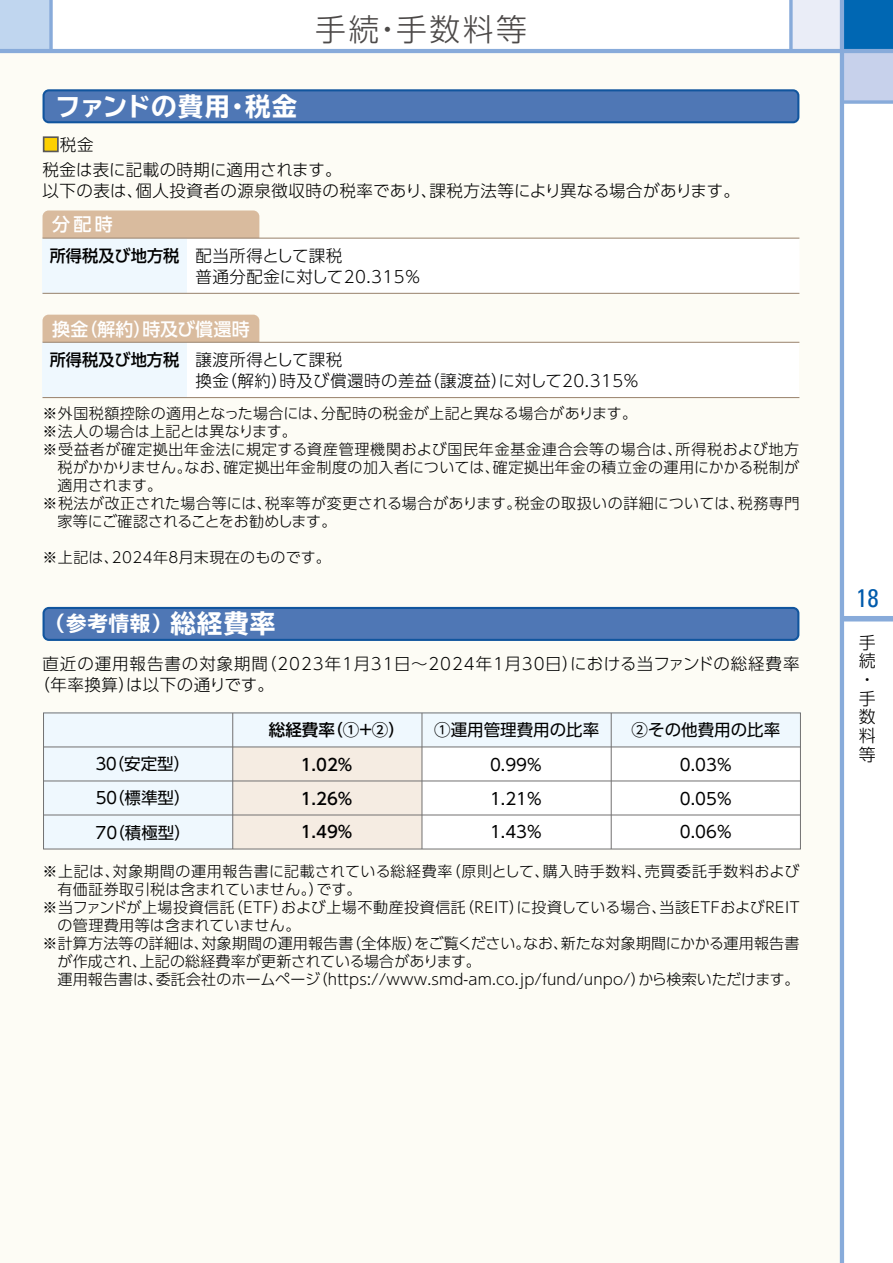
<style>
.page{position:relative;width:893px;height:1263px;background:#fff}
.page>*{position:absolute;margin:0;border:0;box-sizing:border-box;transform-origin:0 0}
.t1{font:300 30.9px "UD Shin Go Pro";letter-spacing:.08em;color:#4c4948}
.t2{font:700 expanded 25.5px "TBUD Go Std";color:#fff}
.t3{font:condensed 25.5px "Univers LT Std";color:#005bac}
.t4{font:700 expanded 20.4px "TBUD Go Std";color:#fff}
.t5{font:500 18px "UD Shin Go Pro";letter-spacing:.01em;color:#fff}
.t6{font:300 16.95px/18.8px "UD Shin Go Pro";color:#000}
.t7{font:300 16.5px/21px "UD Shin Go Pro";letter-spacing:.03em;color:#000}
.t8{font:16.5px/33.8px "UD Shin Go Pro";color:#000;text-align:justify}
.t9{font:300 16.5px/21px "UD Shin Go Pro";letter-spacing:.055em;color:#000}
.t10{font:500 16.5px/33.8px "UD Shin Go Pro";color:#000;text-align:justify}
.t11{font:300 15px "UD Shin Go Pro";letter-spacing:.015em;color:#000}
.t12{font:300 15px "UD Shin Go Pro";letter-spacing:.035em;color:#000}
.t13{font:300 15px "UD Shin Go Pro";letter-spacing:.04em;color:#000}
.t14{font:300 15px "UD Shin Go Pro";letter-spacing:.045em;color:#000}
.t15{font:300 15px "UD Shin Go Pro";letter-spacing:.05em;color:#000}
.t16{font:300 15px "UD Shin Go Pro";letter-spacing:-.01em;color:#000}
.s1{color:#fdd000}
.s2{font-weight:500}
.s3{font-size:25.5px}
</style>
<div class="page">
<div style="left:0;top:0;width:51px;height:51px;background:#c0d6ef"></div>
<div style="left:842px;top:0;width:51px;height:51px;background:#0067b3"></div>
<div style="left:842px;top:51px;width:51px;height:51px;background:#c7d1eb"></div>
<div style="left:791px;top:0;width:51px;height:51px;background:#eaedf7"></div>
<svg style="left:49px;top:0;width:4px;height:49px"></svg>
<div style="left:0;top:51px;width:842px;height:1212px;background:#fdfcf5"></div>
<div style="left:842px;top:616px;width:51px;height:5px;background:#88abda"></div>
<hr style="left:840px;top:0;width:4px;height:1263px;background:#88abda">
<hr style="left:0;top:49px;width:893px;height:4px;background:#88abda">
<svg style="left:844px;top:100px;width:49px;height:4px"></svg>
<svg style="left:789px;top:0;width:4px;height:49px"></svg>
<div style="left:43px;top:210px;width:216px;height:34px;background:#d9bb9e;border-radius:6px"></div>
<div style="left:43px;top:315px;width:216px;height:34px;background:#d9bb9e;border-radius:6px"></div>
<div style="left:43px;top:342px;width:756px;height:56px;background:#fff"></div>
<div style="left:43px;top:342px;width:144px;height:56px;background:#eff8fe"></div>
<div style="left:43px;top:238px;width:757px;height:55px;background:#fff"></div>
<div style="left:43px;top:238px;width:144px;height:55px;background:#eff8fe"></div>
<hr style="left:43px;top:293px;width:756px;height:1px;background:#9d8771">
<hr style="left:43px;top:238px;width:756px;height:1px;background:#9d8771">
<hr style="left:43px;top:397px;width:756px;height:1px;background:#9d8771">
<hr style="left:43px;top:342px;width:756px;height:1px;background:#9d8771">
<svg style="left:43px;top:89px;width:756px;height:34px;background:#4974b2"></svg>
<div style="left:43px;top:136px;width:16px;height:16px;border:2px solid #595757"></div>
<svg style="left:43px;top:607px;width:756px;height:34px;background:#4773b2"></svg>
<div style="left:233px;top:713px;width:189px;height:136px;background:#f5ece2"></div>
<div style="left:422px;top:713px;width:378px;height:136px;background:#fff"></div>
<div style="left:44px;top:713px;width:189px;height:136px;background:#eff8fe"></div>
<div style="left:233px;top:713px;width:567px;height:34px;background:#eff8fe"></div>
<hr style="left:44px;top:747px;width:756px;height:1px;background:#727171">
<hr style="left:44px;top:781px;width:756px;height:1px;background:#727171">
<hr style="left:232px;top:713px;width:1px;height:136px;background:#727171">
<hr style="left:422px;top:713px;width:1px;height:136px;background:#727171">
<hr style="left:611px;top:713px;width:1px;height:136px;background:#727171">
<hr style="left:44px;top:815px;width:756px;height:1px;background:#727171">
<h1 class="t1" style="left:315px;top:4px;width:213px">手続・手数料等</h1>
<h2 class="t2" style="left:55px;top:92px;width:244px">ファンドの費用・税金</h2>
<p class="t7" style="left:43px;top:133px;width:53px"><span class="s1">■</span>税金</p>
<p class="t7" style="left:43px;top:159px;width:699px">税金は表に記載の時期に適用されます。<br>以下の表は、個人投資者の源泉徴収時の税率であり、課税方法等により異なる場合があります。</p>
<p class="t5" style="left:52px;top:210px;width:62px">分配時</p>
<p class="t7" style="left:196px;top:244px;width:227px;text-indent:-146px"><span class="s2">所得税及び地方税</span> 配当所得として課税<br>普通分配金に対して20.315％</p>
<p class="t5" style="left:52px;top:314px;width:199px">換金（解約）時及び償還時</p>
<p class="t7" style="left:196px;top:348px;width:445px;text-indent:-146px"><span class="s2">所得税及び地方税</span> 譲渡所得として課税<br>換金（解約）時及び償還時の差益（譲渡益）に対して20.315％</p>
<p class="t11" style="left:43px;top:401px;width:596px">※外国税額控除の適用となった場合には、分配時の税金が上記と異なる場合があります。</p>
<p class="t11" style="left:43px;top:419px;width:256px">※法人の場合は上記とは異なります。</p>
<p class="t15" style="left:43px;top:437px;width:758px">※受益者が確定拠出年金法に規定する資産管理機関および国民年金基金連合会等の場合は、所得税および地方</p>
<p class="t12" style="left:58px;top:455px;width:743px">税がかかりません。なお、確定拠出年金制度の加入者については、確定拠出年金の積立金の運用にかかる税制が</p>
<p class="t11" style="left:58px;top:473px;width:106px">適用されます。</p>
<p class="t12" style="left:43px;top:491px;width:758px">※税法が改正された場合等には、税率等が変更される場合があります。税金の取扱いの詳細については、税務専門</p>
<p class="t16" style="left:58px;top:509px;width:280px">家等にご確認されることをお勧めします。</p>
<p class="t11" style="left:43px;top:545px;width:290px">※上記は、2024年8月末現在のものです。</p>
<h3 class="t4" style="left:45px;top:612px;width:232px">（参考情報）<span class="s3">総経費率</span></h3>
<p class="t9" style="left:33px;top:652px;width:768px;text-indent:9px">直近の運用報告書の対象期間（2023年1月31日～2024年1月30日）における当ファンドの総経費率（年率換算）は以下の通りです。</p>
<p class="t10" style="left:269px;top:712px;width:137px">総経費率（①+②）</p>
<p class="t8" style="left:434px;top:712px;width:167px">①運用管理費用の比率</p>
<p class="t8" style="left:632px;top:712px;width:150px">②その他費用の比率</p>
<p class="t8" style="left:93px;top:746px;width:99px;line-height:34.5px">３０（安定型）5０（標準型）70（積極型）</p>
<p class="t10" style="left:301px;top:747px;width:53px">1.02% 1.26% 1.49%</p>
<p class="t8" style="left:680px;top:747px;width:53px">0.03% 0.05% 0.06%</p>
<p class="t8" style="left:490px;top:747px;width:53px">0.99% 1.21% 1.43%</p>
<p class="t14" style="left:43px;top:859px;width:758px">※上記は、対象期間の運用報告書に記載されている総経費率（原則として、購入時手数料、売買委託手数料および</p>
<p class="t11" style="left:58px;top:877px;width:306px">有価証券取引税は含まれていません。）です。</p>
<p class="t13" style="left:43px;top:895px;width:758px">※当ファンドが上場投資信託（ETF）および上場不動産投資信託（REIT）に投資している場合、当該ETFおよびREIT</p>
<p class="t11" style="left:58px;top:913px;width:244px">の管理費用等は含まれていません。</p>
<p class="t11" style="left:43px;top:931px;width:758px">※計算方法等の詳細は、対象期間の運用報告書（全体版）をご覧ください。なお、新たな対象期間にかかる運用報告書</p>
<p class="t11" style="left:58px;top:949px;width:425px">が作成され、上記の総経費率が更新されている場合があります。</p>
<p class="t11" style="left:58px;top:967px;width:744px">運用報告書は、委託会社のホームページ（https://www.smd-am.co.jp/fund/unpo/）から検索いただけます。</p>
<h2 class="t3" style="left:856px;top:582px;width:24px">18</h2>
<p class="t6" style="left:859px;top:632px;width:18px">手続・手数料等</p>
</div>
